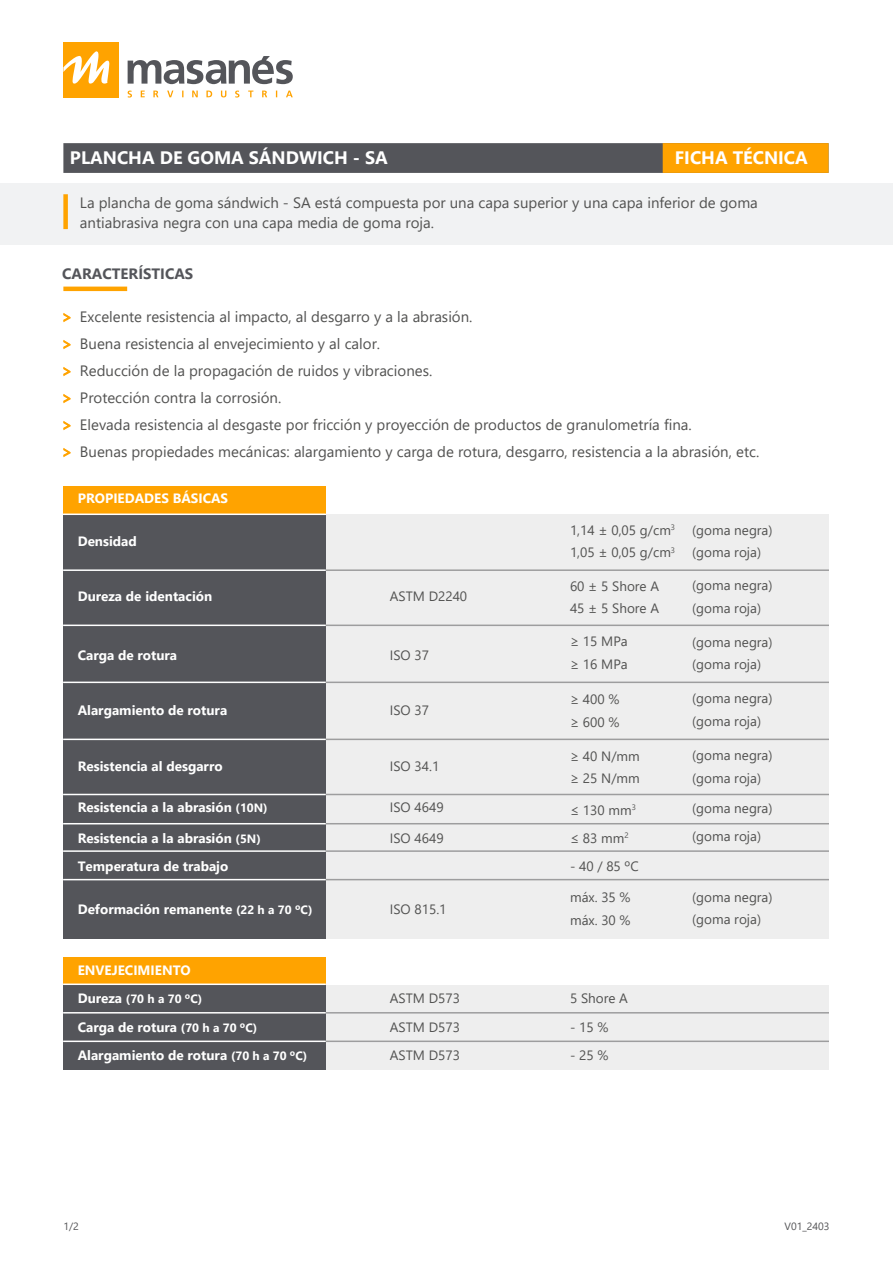
<style>
.page{position:relative;width:893px;height:1263px;background:#fff}
.page>*{position:absolute;margin:0;border:0;box-sizing:border-box;transform-origin:0 0}
.t1{font:700 18px "Segoe UI";color:#fff}
.t2{font:16.2px/27px "Segoe UI";color:#ffa300;text-align:justify;scale:.93 1}
.t3{font:15px/27px "Segoe UI";color:#525251}
.t4{font:700 15px "Segoe UI";color:#54555a}
.t5{font:13.5px/22.5px "Segoe UI";color:#525251}
.t6{font:700 13.5px/28.5px "Segoe UI";color:#fff}
.t7{font:700 12px "Segoe UI";color:#fff}
.t8{font:10.5px "Segoe UI";color:#535355}
.s1{font-size:12px}
.s2{font-size:13.5px}
</style>
<div class="page">
<div style="left:0;top:184px;width:893px;height:61px;background:#f1f2f3"></div>
<div style="left:63px;top:143px;width:765px;height:30px;background:#54555a"></div>
<div style="left:663px;top:143px;width:165px;height:30px;background:#ffa300"></div>
<div style="left:63px;top:42px;width:55px;height:55px;background:#ffa300"></div>
<svg style="left:63px;top:51px;width:46px;height:33px"></svg>
<svg style="left:128px;top:56px;width:165px;height:28px"></svg>
<svg style="left:128px;top:91px;width:165px;height:7px"></svg>
<svg style="left:63px;top:313px;width:8px;height:10px"></svg>
<svg style="left:63px;top:340px;width:8px;height:10px"></svg>
<svg style="left:63px;top:367px;width:8px;height:10px"></svg>
<svg style="left:63px;top:394px;width:8px;height:10px"></svg>
<svg style="left:63px;top:421px;width:8px;height:10px"></svg>
<svg style="left:63px;top:448px;width:8px;height:10px"></svg>
<div style="left:63px;top:514px;width:766px;height:425px;background:#eee"></div>
<div style="left:63px;top:515px;width:263px;height:424px;background:#54555a"></div>
<div style="left:63px;top:486px;width:263px;height:28px;background:#ffa300"></div>
<div style="left:63px;top:986px;width:766px;height:84px;background:#eee"></div>
<div style="left:63px;top:986px;width:263px;height:84px;background:#54555a"></div>
<div style="left:63px;top:957px;width:263px;height:28px;background:#ffa300"></div>
<hr style="left:63px;top:514px;width:263px;height:1px;background:#fff">
<hr style="left:326px;top:569px;width:503px;height:2px;background:#9d9d9e">
<hr style="left:63px;top:569px;width:263px;height:2px;background:#fff">
<hr style="left:326px;top:625px;width:503px;height:1px;background:#9d9d9e">
<hr style="left:63px;top:625px;width:263px;height:1px;background:#fff">
<hr style="left:326px;top:682px;width:503px;height:1px;background:#9d9d9e">
<hr style="left:63px;top:682px;width:263px;height:1px;background:#fff">
<hr style="left:326px;top:739px;width:503px;height:1px;background:#9d9d9e">
<hr style="left:63px;top:739px;width:263px;height:1px;background:#fff">
<hr style="left:326px;top:794px;width:503px;height:1px;background:#9d9d9e">
<hr style="left:63px;top:794px;width:263px;height:1px;background:#fff">
<hr style="left:326px;top:850px;width:503px;height:2px;background:#9d9d9e">
<hr style="left:63px;top:850px;width:263px;height:2px;background:#fff">
<hr style="left:326px;top:823px;width:503px;height:1px;background:#9d9d9e">
<hr style="left:63px;top:823px;width:263px;height:1px;background:#fff">
<hr style="left:63px;top:984px;width:263px;height:1px;background:#fff">
<hr style="left:326px;top:1012px;width:503px;height:2px;background:#9d9d9e">
<hr style="left:63px;top:1012px;width:263px;height:2px;background:#fff">
<hr style="left:326px;top:1041px;width:503px;height:1px;background:#9d9d9e">
<hr style="left:63px;top:1041px;width:263px;height:1px;background:#fff">
<hr style="left:326px;top:879px;width:503px;height:1px;background:#9d9d9e">
<hr style="left:63px;top:879px;width:263px;height:1px;background:#fff">
<div style="left:63px;top:194px;width:5px;height:35px;background:#ffa300"></div>
<hr style="left:63px;top:287px;width:64px;height:4px;background:#ffa300">
<p class="t1" style="left:70px;top:140px;width:319px">PLANCHA DE GOMA SÁNDWICH - SA</p>
<p class="t3" style="left:80px;top:192px;width:679px;line-height:19.5px">La plancha de goma sándwich - SA está compuesta por una capa superior y una capa inferior de goma antiabrasiva negra con una capa media de goma roja.</p>
<p class="t1" style="left:675px;top:140px;width:134px">FICHA TÉCNICA</p>
<p class="t4" style="left:62px;top:259px;width:133px">CARACTERÍSTICAS</p>
<p class="t2" style="left:62px;top:302px;width:13px">&gt; &gt; &gt; &gt; &gt; &gt;</p>
<p class="t3" style="left:80px;top:302px;width:681px">Excelente resistencia al impacto, al desgarro y a la abrasión.<br>Buena resistencia al envejecimiento y al calor.<br>Reducción de la propagación de ruidos y vibraciones.<br>Protección contra la corrosión.<br>Elevada resistencia al desgaste por fricción y proyección de productos de granulometría fina.<br>Buenas propiedades mecánicas: alargamiento y carga de rotura, desgarro, resistencia a la abrasión, etc.</p>
<p class="t6" style="left:78px;top:483px;width:152px">PROPIEDADES BÁSICAS</p>
<p class="t6" style="left:78px;top:526px;width:61px">Densidad</p>
<p class="t5" style="left:570px;top:518px;width:107px">1,14 ± 0,05 g/cm<sup>3<br></sup>1,05 ± 0,05 g/cm<sup>3</sup></p>
<p class="t5" style="left:692px;top:518px;width:82px">(goma negra) (goma roja)</p>
<p class="t5" style="left:692px;top:573px;width:82px">(goma negra) (goma roja)</p>
<p class="t5" style="left:692px;top:629px;width:82px">(goma negra) (goma roja)</p>
<p class="t5" style="left:692px;top:686px;width:82px">(goma negra) (goma roja)</p>
<p class="t6" style="left:78px;top:581px;width:136px">Dureza de identación</p>
<p class="t5" style="left:390px;top:584px;width:79px">ASTM D2240</p>
<p class="t5" style="left:570px;top:573px;width:91px">60 ± 5 Shore A<br>45 ± 5 Shore A</p>
<p class="t6" style="left:78px;top:640px;width:101px">Carga de rotura</p>
<p class="t5" style="left:390px;top:643px;width:41px">ISO 37</p>
<p class="t5" style="left:570px;top:629px;width:59px">≥ 15 MPa ≥ 16 MPa</p>
<p class="t6" style="left:78px;top:695px;width:151px">Alargamiento de rotura</p>
<p class="t5" style="left:390px;top:697px;width:41px">ISO 37</p>
<p class="t5" style="left:570px;top:687px;width:51px">≥ 400 % ≥ 600 %</p>
<p class="t6" style="left:78px;top:751px;width:146px">Resistencia al desgarro</p>
<p class="t5" style="left:390px;top:754px;width:51px">ISO 34.1</p>
<p class="t5" style="left:570px;top:743px;width:71px">≥ 40 N/mm ≥ 25 N/mm</p>
<p class="t6" style="left:78px;top:792px;width:191px">Resistencia a la abrasión <span class="s1">(10N)</span></p>
<p class="t5" style="left:570px;top:797px;width:67px">≤ 130 mm<sup>3</sup></p>
<p class="t5" style="left:692px;top:743px;width:82px">(goma negra) (goma roja)</p>
<p class="t5" style="left:692px;top:793px;width:82px;line-height:28.5px">(goma negra) (goma roja)</p>
<p class="t5" style="left:390px;top:795px;width:55px">ISO 4649</p>
<p class="t6" style="left:78px;top:823px;width:185px">Resistencia a la abrasión <span class="s1">(5N)</span></p>
<p class="t5" style="left:570px;top:825px;width:60px">≤ 83 mm<sup>2</sup></p>
<p class="t5" style="left:390px;top:825px;width:55px">ISO 4649</p>
<p class="t6" style="left:78px;top:851px;width:152px">Temperatura de trabajo</p>
<p class="t5" style="left:570px;top:853px;width:70px">- 40 / 85 ºC</p>
<p class="t6" style="left:78px;top:894px;width:236px">Deformación remanente <span class="s1">(22 h a 70 ºC)</span></p>
<p class="t5" style="left:390px;top:897px;width:58px">ISO 815.1</p>
<p class="t5" style="left:570px;top:885px;width:62px">máx. 35 % máx. 30 %</p>
<p class="t6" style="left:78px;top:955px;width:115px">ENVEJECIMIENTO</p>
<p class="t7" style="left:78px;top:988px;width:126px"><span class="s2">Dureza</span> (70 h a 70 ºC)</p>
<p class="t5" style="left:390px;top:986px;width:72px">ASTM D573</p>
<p class="t5" style="left:570px;top:986px;width:59px">5 Shore A</p>
<p class="t5" style="left:570px;top:1015px;width:40px">- 15 %</p>
<p class="t5" style="left:570px;top:1043px;width:40px">- 25 %</p>
<p class="t6" style="left:78px;top:1012px;width:231px">Carga de rotura <span class="s1">(70 h a 70 ºC)<br></span>Alargamiento de rotura <span class="s1">(70 h a 70 ºC)</span></p>
<p class="t5" style="left:390px;top:1012px;width:72px;line-height:28.5px">ASTM D573<br>ASTM D573</p>
<p class="t5" style="left:692px;top:884px;width:82px">(goma negra) (goma roja)</p>
<p class="t8" style="left:63px;top:1216px;width:17px">1/2</p>
<p class="t8" style="left:784px;top:1216px;width:47px">V01_2403</p>
</div>
